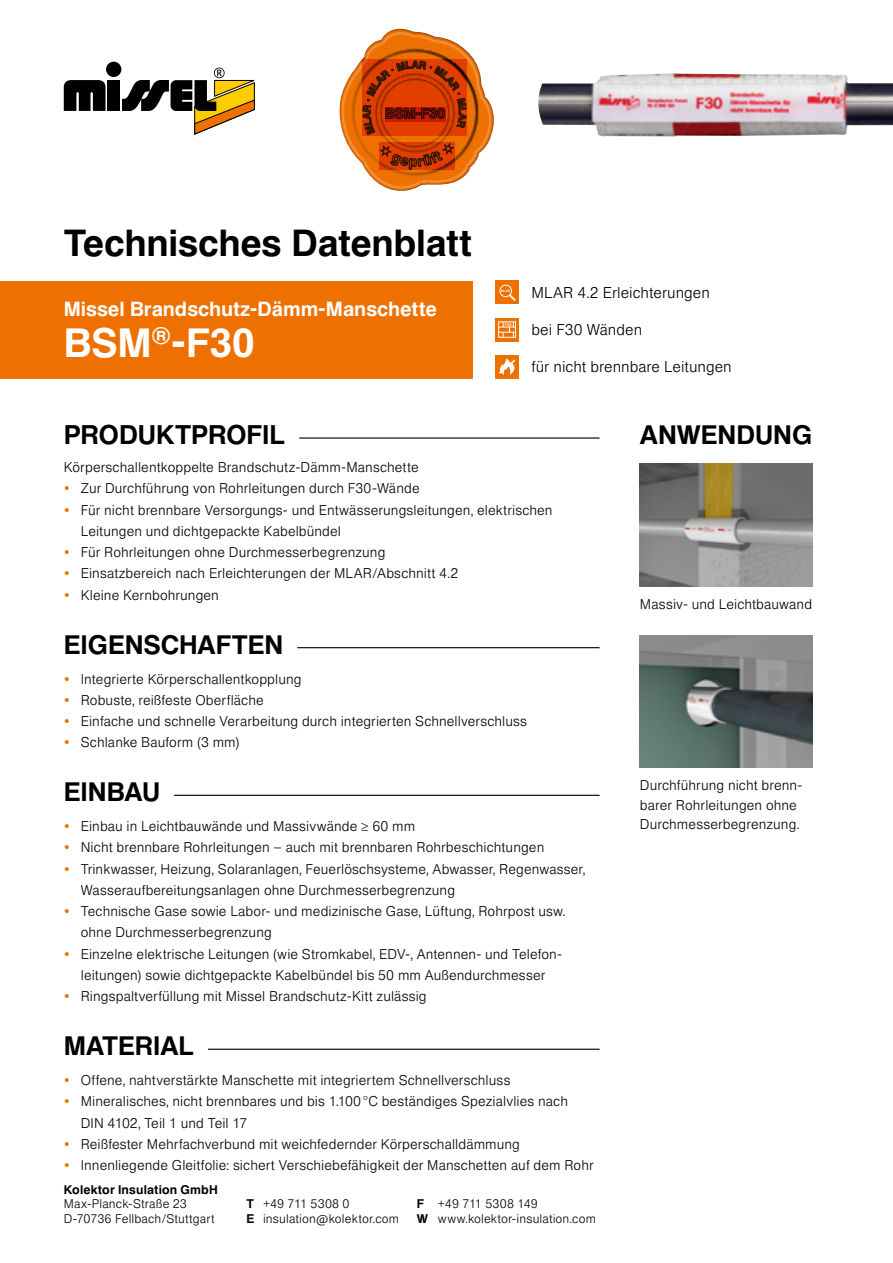
<style>
.page{position:relative;width:893px;height:1263px;background:#fff}
.page>*{position:absolute;margin:0;border:0;box-sizing:border-box;transform-origin:0 0}
.t1{font:500 39px "Europa Gro SBOP";color:#fff}
.t2{font:500 36px "Europa Gro SBOP";letter-spacing:-.005em;color:#000}
.t3{font:500 25.8px "Europa Gro SBOP";color:#000}
.t4{font:500 25.5px "Europa Gro SBOP";color:#000}
.t5{font:500 19.5px "Europa Gro SBOP";letter-spacing:-.005em;color:#fff}
.t6{font:300 15px "Europa Gro SBOP";letter-spacing:.005em;color:#000}
.t7{font:300 13.5px/21.3px "Europa Gro SBOP";letter-spacing:.01em;color:#000}
.t8{font:300 12px/14.4px "Europa Gro SBOP";letter-spacing:.015em;color:#000}
.t9{font:500 12px "Europa Gro SBOP";letter-spacing:.015em;color:#000}
.t10{font:500 3.75px "Europa Gro SBOP";color:#fff}
.t11{font:500 3px "Europa Gro SBOP";color:#fff}
.s1{font-weight:500}
</style>
<div class="page">
<hr style="left:299px;top:437px;width:301px;height:2px;background:#000">
<hr style="left:297px;top:647px;width:303px;height:1px;background:#000">
<hr style="left:174px;top:795px;width:426px;height:1px;background:#000">
<hr style="left:208px;top:1049px;width:392px;height:1px;background:#000">
<img style="left:640px;top:463px;width:172px;height:124px">
<img style="left:640px;top:636px;width:172px;height:131px">
<div style="left:0;top:281px;width:472px;height:97px;background:#ee7100"></div>
<div style="left:495px;top:281px;width:24px;height:23px;background:#ee7100"></div>
<svg style="left:499px;top:285px;width:17px;height:16px"></svg>
<div style="left:495px;top:318px;width:24px;height:23px;background:#ee7100"></div>
<div style="left:498px;top:321px;width:18px;height:17px;border:1px solid #fff"></div>
<svg style="left:499px;top:322px;width:16px;height:15px"></svg>
<div style="left:495px;top:355px;width:24px;height:23px;background:#ee7100"></div>
<svg style="left:499px;top:359px;width:16px;height:16px"></svg>
<svg style="left:339px;top:28px;width:155px;height:163px"></svg>
<img style="left:538px;top:73px;width:355px;height:64px">
<div style="left:106px;top:62px;width:15px;height:15px;background:#000;border-radius:50%"></div>
<div style="left:108px;top:80px;width:12px;height:31px;background:#000"></div>
<svg style="left:64px;top:80px;width:42px;height:31px"></svg>
<svg style="left:122px;top:68px;width:133px;height:67px"></svg>
<h2 class="t2" style="left:64px;top:221px;width:410px">Technisches Datenblatt</h2>
<h3 class="t5" style="left:64px;top:297px;width:375px">Missel Brandschutz-Dämm-Manschette</h3>
<h1 class="t1" style="left:64px;top:319px;width:192px">BSM<sup>®</sup>-F30</h1>
<p class="t11" style="left:501px;top:289px;width:10px">MLAR</p>
<p class="t10" style="left:505px;top:322px;width:8px">F30</p>
<p class="t6" style="left:531px;top:283px;width:180px">MLAR 4.2 Erleichterungen</p>
<p class="t6" style="left:531px;top:321px;width:112px">bei F30 Wänden</p>
<p class="t6" style="left:531px;top:358px;width:202px">für nicht brennbare Leitungen</p>
<h3 class="t3" style="left:64px;top:419px;width:223px">PRODUKTPROFIL</h3>
<p class="t7" style="left:81px;top:457px;width:473px;text-indent:-17px">Körperschallentkoppelte Brandschutz-Dämm-Manschette<br>Zur Durchführung von Rohrleitungen durch F30-Wände<br>Für nicht brennbare Versorgungs- und Entwässerungsleitungen, elektrischen Leitungen und dichtgepackte Kabelbündel<br>Für Rohrleitungen ohne Durchmesserbegrenzung<br>Einsatzbereich nach Erleichterungen der MLAR/Abschnitt 4.2<br>Kleine Kernbohrungen</p>
<h3 class="t4" style="left:64px;top:629px;width:221px">EIGENSCHAFTEN</h3>
<p class="t7" style="left:81px;top:668px;width:448px">Integrierte Körperschallentkopplung<br>Robuste, reißfeste Oberfläche<br>Einfache und schnelle Verarbeitung durch integrierten Schnellverschluss Schlanke Bauform (3 mm)</p>
<h3 class="t4" style="left:64px;top:776px;width:98px">EINBAU</h3>
<p class="t7" style="left:81px;top:816px;width:506px">Einbau in Leichtbauwände und Massivwände ≥ 60 mm<br>Nicht brennbare Rohrleitungen – auch mit brennbaren Rohrbeschichtungen Trinkwasser, Heizung, Solaranlagen, Feuerlöschsysteme, Abwasser, Regenwasser, Wasseraufbereitungsanlagen ohne Durchmesserbegrenzung<br>Technische Gase sowie Labor- und medizinische Gase, Lüftung, Rohrpost usw. ohne Durchmesserbegrenzung<br>Einzelne elektrische Leitungen (wie Stromkabel, EDV-, Antennen- und Telefon&shy;leitungen) sowie dichtgepackte Kabelbündel bis 50 mm Außendurchmesser Ringspaltverfüllung mit Missel Brandschutz-Kitt zulässig</p>
<h3 class="t4" style="left:64px;top:1030px;width:39px">Material</h3>
<p class="t7" style="left:81px;top:1069px;width:514px">Offene, nahtverstärkte Manschette mit integriertem Schnellverschluss Mineralisches, nicht brennbares und bis 1.100°C beständiges Spezialvlies nach DIN 4102, Teil 1 und Teil 17<br>Reißfester Mehrfachverbund mit weichfedernder Körperschalldämmung Innenliegende Gleitfolie: sichert Verschiebefähigkeit der Manschetten auf dem Rohr</p>
<p class="t9" style="left:64px;top:1182px;width:156px">Kolektor Insulation GmbH</p>
<p class="t8" style="left:64px;top:1196px;width:152px">Max-Planck-Straße 23<br>D-70736 Fellbach/Stuttgart</p>
<p class="t8" style="left:247px;top:1196px;width:105px"><span class="s1">T</span> +49 711 5308 0</p>
<p class="t8" style="left:417px;top:1196px;width:123px"><span class="s1">F</span> +49 711 5308 149</p>
<p class="t8" style="left:247px;top:1211px;width:154px"><span class="s1">E</span> insulation@kolektor.com</p>
<p class="t8" style="left:417px;top:1211px;width:181px"><span class="s1">W</span> www.kolektor-insulation.com</p>
<h3 class="t4" style="left:640px;top:419px;width:174px">ANWENDUNG</h3>
<p class="t7" style="left:640px;top:594px;width:174px">Massiv- und Leichtbauwand</p>
<p class="t7" style="left:640px;top:775px;width:164px;line-height:19.5px">Durchführung nicht brenn&shy;barer Rohrleitungen ohne<br>Durchmesserbegrenzung.</p>
</div>
